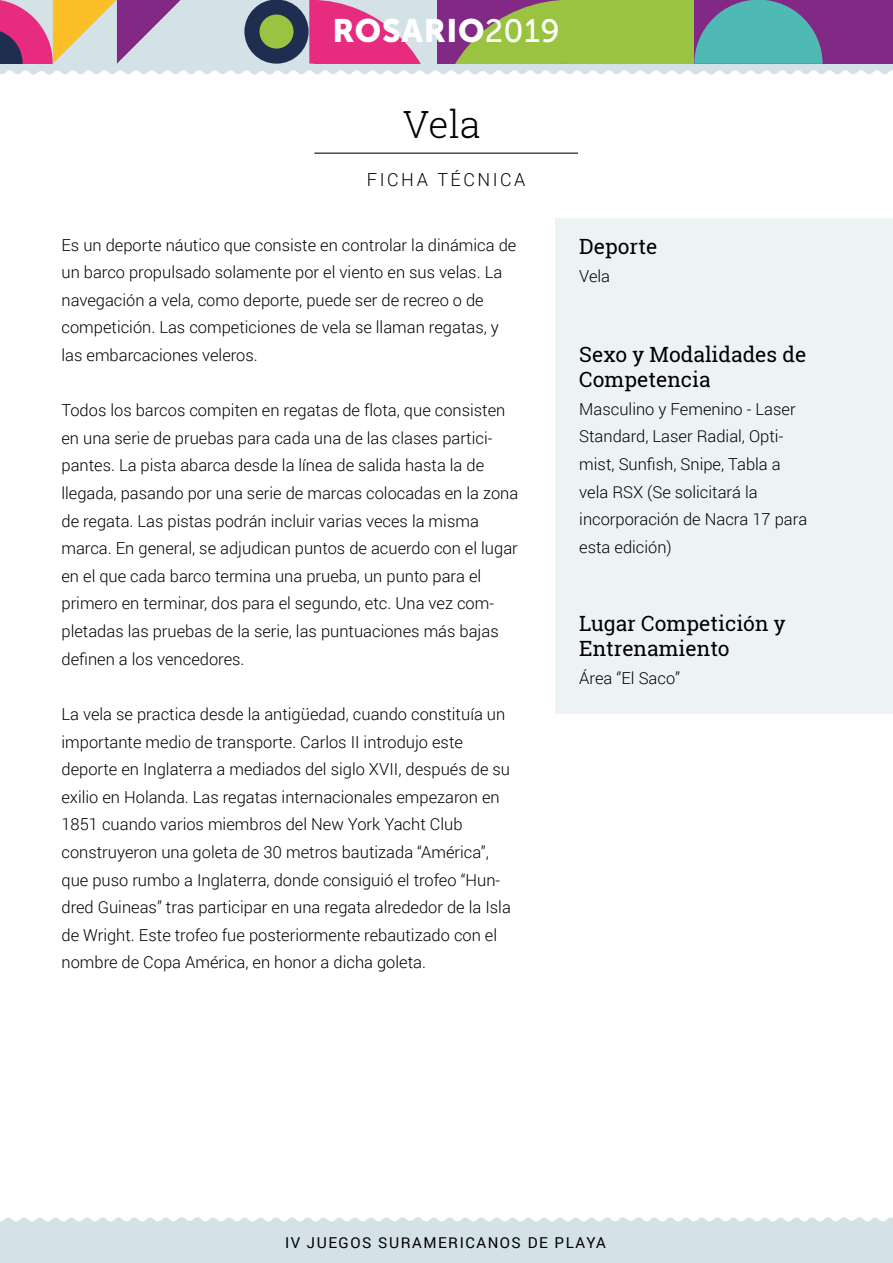
<style>
.page{position:relative;width:893px;height:1263px;background:#fff}
.page>*{position:absolute;margin:0;border:0;box-sizing:border-box;transform-origin:0 0}
.t1{font:300 37.5px "Roboto Slab";color:#000}
.t2{font:32.25px "Museo Sans 900";letter-spacing:.02em;color:#fff}
.t3{font:21px/25.2px "Roboto Slab";color:#000}
.t4{font:300 18px "Roboto";letter-spacing:.14em;color:#000}
.t5{font:300 16.5px/27.6px "Roboto";color:#000}
.t6{font:15px "Roboto";letter-spacing:.1em;color:#000}
.s1{font-family:"Museo Sans 500"}
</style>
<div class="page">
<div style="left:555px;top:218px;width:338px;height:495px;background:#edf3f5"></div>
<svg style="left:0;top:0;width:893px;height:75px;background:#d7e1e5"></svg>
<div style="left:0;top:1217px;width:893px;height:46px;background:#d4e2e7"></div>
<div style="left:244px;top:0;width:65px;height:63px;background:#1d2e51;border-radius:50%"></div>
<div style="left:259px;top:15px;width:35px;height:34px;background:#99c340;border-radius:50%"></div>
<svg style="left:0;top:0;width:181px;height:63px;background:#c7939b"></svg>
<div style="left:558px;top:0;width:136px;height:63px;background:#99c340"></div>
<div style="left:694px;top:0;width:199px;height:63px;background:#812984"></div>
<svg style="left:309px;top:0;width:252px;height:63px;background:#b87983"></svg>
<svg style="left:694px;top:0;width:129px;height:63px"></svg>
<hr style="left:314px;top:153px;width:264px;height:1px;background:#000">
<h2 class="t2" style="left:332px;top:12px;width:229px">ROSARIO<span class="s1">2019</span></h2>
<h1 class="t1" style="left:403px;top:99px;width:79px">Vela</h1>
<p class="t4" style="left:367px;top:167px;width:160px">FICHA TÉCNICA</p>
<p class="t5" style="left:61px;top:230px;width:456px">Es un deporte náutico que consiste en controlar la dinámica de un barco propulsado solamente por el viento en sus velas. La navegación a vela, como deporte, puede ser de recreo o de competición. Las competiciones de vela se llaman regatas, y las embarcaciones veleros.</p>
<p class="t5" style="left:61px;top:396px;width:458px">Todos los barcos compiten en regatas de flota, que consisten en una serie de pruebas para cada una de las clases partici&shy;pantes. La pista abarca desde la línea de salida hasta la de llegada, pasando por una serie de marcas colocadas en la zona de regata. Las pistas podrán incluir varias veces la misma marca. En general, se adjudican puntos de acuerdo con el lugar en el que cada barco termina una prueba, un punto para el primero en terminar, dos para el segundo, etc. Una vez com&shy;pletadas las pruebas de la serie, las puntuaciones más bajas definen a los vencedores.</p>
<p class="t5" style="left:61px;top:700px;width:451px">La vela se practica desde la antigüedad, cuando constituía un importante medio de transporte. Carlos II introdujo este deporte en Inglaterra a mediados del siglo XVII, después de su exilio en Holanda. Las regatas internacionales empezaron en 1851 cuando varios miembros del New York Yacht Club construyeron una goleta de 30 metros bautizada “América”, que puso rumbo a Inglaterra, donde consiguió el trofeo “Hun&shy;dred Guineas” tras participar en una regata alrededor de la Isla de Wright. Este trofeo fue posteriormente rebautizado con el nombre de Copa América, en honor a dicha goleta.</p>
<p class="t3" style="left:579px;top:234px;width:80px">Deporte</p>
<p class="t5" style="left:579px;top:261px;width:32px">Vela</p>
<p class="t3" style="left:579px;top:342px;width:229px">Sexo y Modalidades de<br>Competencia</p>
<p class="t5" style="left:579px;top:395px;width:230px">Masculino y Femenino - Laser<br>Standard, Laser Radial, Opti&shy;mist, Sunfish, Snipe, Tabla a vela RSX (Se solicitará la incorporación de Nacra 17 para esta edición)</p>
<p class="t3" style="left:579px;top:610px;width:208px">Lugar Competición y<br>Entrenamiento</p>
<p class="t5" style="left:579px;top:663px;width:102px">Área ‘’El Saco’’</p>
<p class="t6" style="left:285px;top:1232px;width:322px">IV JUEGOS SURAMERICANOS DE PLAYA</p>
</div>
